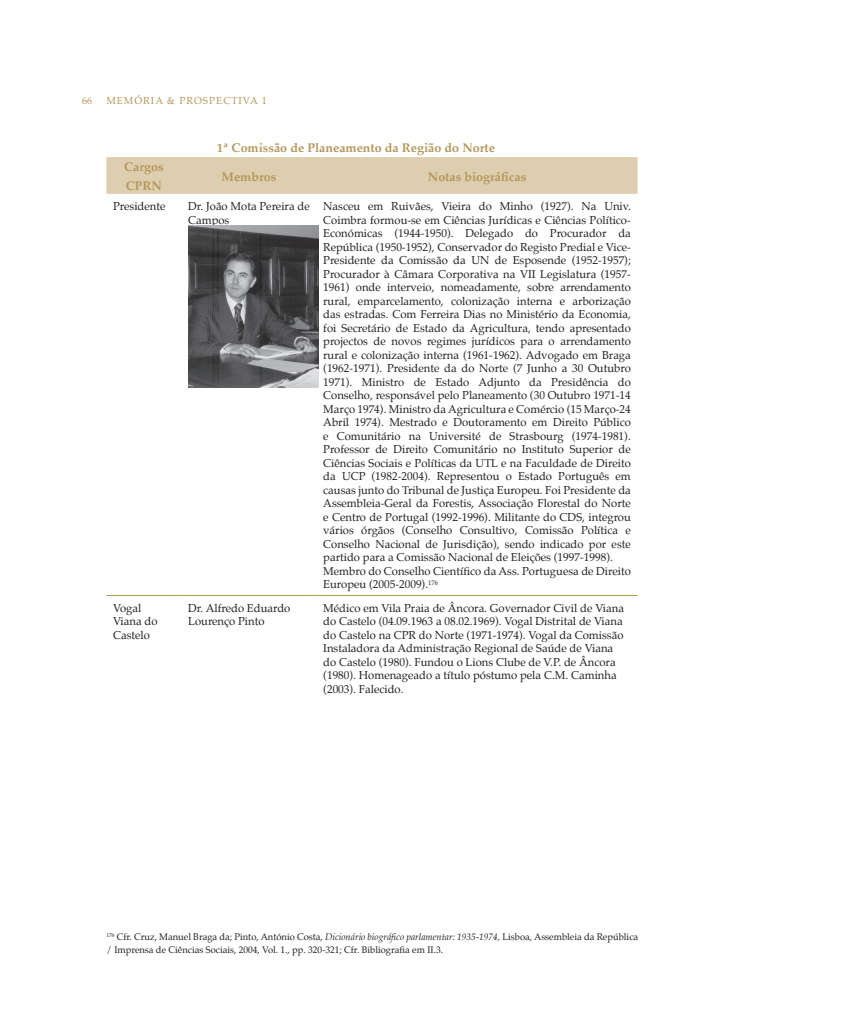
<style>
.page{position:relative;width:851px;height:1028px;background:#fff}
.page>*{position:absolute;margin:0;border:0;box-sizing:border-box;transform-origin:0 0}
.t1{font:700 12.5px/19.4px "Palatino";color:#b39759}
.t2{font:11.25px/13.5px "Palatino";color:#231f20}
.t3{font:10px "Palatino";letter-spacing:.1em;color:#b39759}
.t4{font:9.38px/13.1px "Palatino";color:#231f20}
.s1{font-style:italic}
</style>
<div class="page">
<div style="left:106px;top:157px;width:531px;height:37px;background:#deceb0"></div>
<hr style="left:106px;top:595px;width:75px;height:1px;background:#b39759">
<hr style="left:181px;top:595px;width:135px;height:1px;background:#b39759">
<hr style="left:316px;top:595px;width:321px;height:1px;background:#b39759">
<img style="left:188px;top:226px;width:130px;height:162px">
<p class="t3" style="left:82px;top:94px;width:11px">66</p>
<p class="t3" style="left:106px;top:94px;width:162px">MEMÓRIA &amp; PROSPECTIVA 1</p>
<p class="t1" style="left:217px;top:139px;width:312px">1ª Comissão de Planeamento da Região do Norte<sup>176177178</sup></p>
<p class="t1" style="left:124px;top:158px;width:41px">Cargos<br>CPRN</p>
<p class="t1" style="left:221px;top:168px;width:56px">Membros</p>
<p class="t1" style="left:428px;top:168px;width:100px">Notas biográficas</p>
<p class="t2" style="left:113px;top:200px;width:54px">Presidente</p>
<p class="t2" style="left:188px;top:200px;width:123px">Dr. João Mota Pereira de<br>Campos</p>
<p class="t2" style="left:323px;top:200px;width:309px">Nasceu em Ruivães, Vieira do Minho (1927). Na Univ.<br>Coimbra formou-se em Ciências Jurídicas e Ciências Político-Económicas (1944-1950). Delegado do Procurador da República (1950-1952), Conservador do Registo Predial e Vice-Presidente da Comissão da UN de Esposende (1952-1957); Procurador à Câmara Corporativa na VII Legislatura (1957- 1961) onde interveio, nomeadamente, sobre arrendamento rural, emparcelamento, colonização interna e arborização das estradas. Com Ferreira Dias no Ministério da Economia, foi Secretário de Estado da Agricultura, tendo apresentado projectos de novos regimes jurídicos para o arrendamento rural e colonização interna (1961-1962). Advogado em Braga (1962-1971). Presidente da do Norte (7 Junho a 30 Outubro 1971). Ministro de Estado Adjunto da Presidência do Conselho, responsável pelo Planeamento (30 Outubro 1971-14<br>Março 1974). Ministro da Agricultura e Comércio (15 Março-24<br>Abril 1974). Mestrado e Doutoramento em Direito Público e Comunitário na Université de Strasbourg (1974-1981).<br>Professor de Direito Comunitário no Instituto Superior de Ciências Sociais e Políticas da UTL e na Faculdade de Direito da UCP (1982-2004). Representou o Estado Português em causas junto do Tribunal de Justiça Europeu. Foi Presidente da Assembleia-Geral da Forestis, Associação Florestal do Norte e Centro de Portugal (1992-1996). Militante do CDS, integrou vários órgãos (Conselho Consultivo, Comissão Política e Conselho Nacional de Jurisdição), sendo indicado por este partido para a Comissão Nacional de Eleições (1997-1998).<br>Membro do Conselho Científico da Ass. Portuguesa de Direito Europeu (2005-2009).<sup>176</sup></p>
<p class="t2" style="left:113px;top:602px;width:46px">Vogal<br>Viana do<br>Castelo</p>
<p class="t2" style="left:188px;top:602px;width:104px">Dr. Alfredo Eduardo<br>Lourenço Pinto</p>
<p class="t2" style="left:323px;top:602px;width:302px">Médico em Vila Praia de Âncora. Governador Civil de Viana do Castelo (04.09.1963 a 08.02.1969). Vogal Distrital de Viana do Castelo na CPR do Norte (1971-1974). Vogal da Comissão Instaladora da Administração Regional de Saúde de Viana do Castelo (1980). Fundou o Lions Clube de V.P. de Âncora (1980). Homenageado a título póstumo pela C.M. Caminha (2003). Falecido.</p>
<p class="t4" style="left:106px;top:931px;width:533px"><sup>176</sup> Cfr. Cruz, Manuel Braga da; Pinto, António Costa, <span class="s1">Dicionário biográfico parlamentar: 1935-1974,</span> Lisboa, Assembleia da República / Imprensa de Ciências Sociais, 2004, Vol. 1., pp. 320-321; Cfr. Bibliografia em II.3.</p>
</div>
